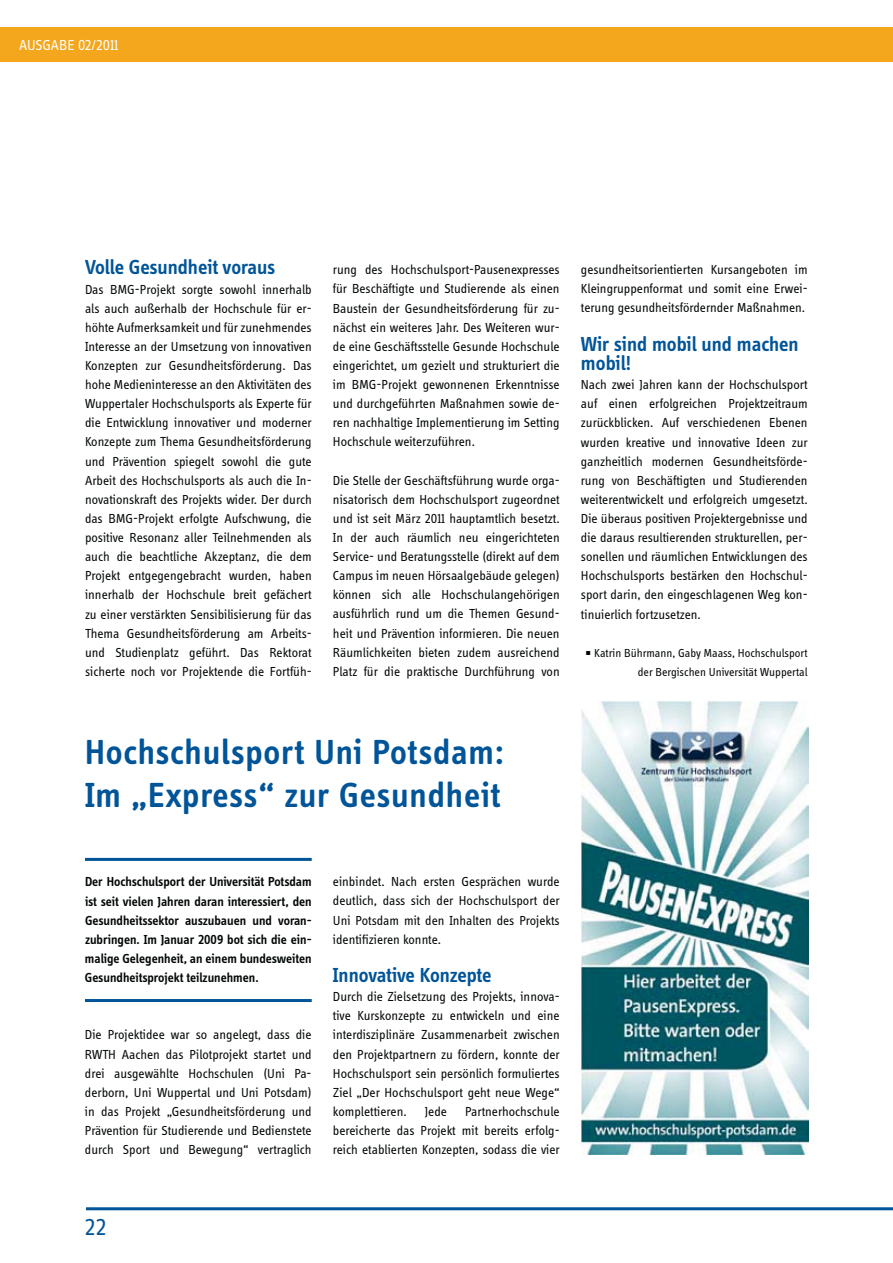
<style>
.page{position:relative;width:893px;height:1263px;background:#fff}
.page>*{position:absolute;margin:0;border:0;box-sizing:border-box;transform-origin:0 0}
.t1{font:600 36px/43.2px "Info OT Disp";letter-spacing:.025em;color:#005498}
.t2{font:24px "Info OT Disp";color:#005498}
.t3{font:600 21px/19px "Info OT Disp";color:#005498}
.t4{font:15px "Info OT Disp";color:#fff}
.t5{font:13.5px/19px "Info OT Disp";color:#030806;text-align:justify}
.t6{font:600 13.5px/19px "Info OT Disp";color:#030806;text-align:justify}
.t7{font:12px/19px "Info OT Disp";color:#030806;text-align:right}
.s1{font-size:6px}
</style>
<div class="page">
<hr style="left:86px;top:1207px;width:807px;height:3px;background:#005498">
<div style="left:0;top:27px;width:893px;height:34px;background:#f4a71d"></div>
<img style="left:581px;top:702px;width:227px;height:453px">
<hr style="left:85px;top:858px;width:227px;height:3px;background:#005498">
<hr style="left:85px;top:999px;width:227px;height:3px;background:#005498">
<p class="t4" style="left:19px;top:39px;width:101px">AUSGABE 02/2011</p>
<h3 class="t3" style="left:85px;top:259px;width:192px">Volle Gesundheit voraus</h3>
<p class="t5" style="left:85px;top:280px;width:228px">Das BMG-Projekt sorgte sowohl innerhalb als auch außerhalb der Hochschule für er&shy;höhte Aufmerksamkeit und für zunehmendes Interesse an der Umsetzung von innovativen Konzepten zur Gesundheitsförderung. Das hohe Medieninteresse an den Aktivitäten des Wuppertaler Hochschulsports als Experte für die Entwicklung innovativer und moderner Konzepte zum Thema Gesundheitsförderung und Prävention spiegelt sowohl die gute Arbeit des Hochschulsports als auch die In&shy;novationskraft des Projekts wider. Der durch das BMG-Projekt erfolgte Aufschwung, die positive Resonanz aller Teilnehmenden als auch die beachtliche Akzeptanz, die dem Projekt entgegengebracht wurden, haben innerhalb der Hochschule breit gefächert zu einer verstärkten Sensibilisierung für das Thema Gesundheitsförderung am Arbeits&shy;und Studienplatz geführt. Das Rektorat sicherte noch vor Projektende die Fortfüh-</p>
<p class="t5" style="left:333px;top:261px;width:228px">rung des Hochschulsport-Pausenexpresses für Beschäftigte und Studierende als einen Baustein der Gesundheitsförderung für zu&shy;nächst ein weiteres Jahr. Des Weiteren wur&shy;de eine Geschäftsstelle Gesunde Hochschule eingerichtet, um gezielt und strukturiert die im BMG-Projekt gewonnenen Erkenntnisse und durchgeführten Maßnahmen sowie de&shy;ren nachhaltige Implementierung im Setting Hochschule weiterzuführen.</p>
<p class="t5" style="left:333px;top:471px;width:228px">Die Stelle der Geschäftsführung wurde orga&shy;nisatorisch dem Hochschulsport zugeordnet und ist seit März 2011 hauptamtlich besetzt.<br>In der auch räumlich neu eingerichteten Service- und Beratungsstelle (direkt auf dem Campus im neuen Hörsaalgebäude gelegen) können sich alle Hochschulangehörigen ausführlich rund um die Themen Gesund&shy;heit und Prävention informieren. Die neuen Räumlichkeiten bieten zudem ausreichend Platz für die praktische Durchführung von</p>
<p class="t5" style="left:581px;top:261px;width:228px">gesundheitsorientierten Kursangeboten im Kleingruppenformat und somit eine Erwei&shy;terung gesundheitsfördernder Maßnahmen.</p>
<h3 class="t3" style="left:581px;top:336px;width:219px">Wir sind mobil und machen mobil!</h3>
<p class="t5" style="left:581px;top:376px;width:228px">Nach zwei Jahren kann der Hochschulsport auf einen erfolgreichen Projektzeitraum zurückblicken. Auf verschiedenen Ebenen wurden kreative und innovative Ideen zur ganzheitlich modernen Gesundheitsförde&shy;rung von Beschäftigten und Studierenden weiterentwickelt und erfolgreich umgesetzt.<br>Die überaus positiven Projektergebnisse und die daraus resultierenden strukturellen, per&shy;sonellen und räumlichen Entwicklungen des Hochschulsports bestärken den Hochschul&shy;sport darin, den eingeschlagenen Weg kon&shy;tinuierlich fortzusetzen.</p>
<p class="t7" style="left:586px;top:644px;width:223px"><span class="s1">▪</span> Katrin Bührmann, Gaby Maass, Hochschulsport der Bergischen Universität Wuppertal</p>
<h1 class="t1" style="left:85px;top:733px;width:420px">Hochschulsport Uni Potsdam:<br>Im „Express“ zur Gesundheit</h1>
<p class="t6" style="left:85px;top:873px;width:228px">Der Hochschulsport der Universität Potsdam ist seit vielen Jahren daran interessiert, den Gesundheitssektor auszubauen und voran&shy;zubringen. Im Januar 2009 bot sich die ein&shy;malige Gelegenheit, an einem bundesweiten Gesundheitsprojekt teilzunehmen.</p>
<p class="t5" style="left:85px;top:1026px;width:228px">Die Projektidee war so angelegt, dass die RWTH Aachen das Pilotprojekt startet und drei ausgewählte Hochschulen (Uni Pa&shy;derborn, Uni Wuppertal und Uni Potsdam) in das Projekt „Gesundheitsförderung und Prävention für Studierende und Bedienstete durch Sport und Bewegung“ vertraglich</p>
<p class="t5" style="left:333px;top:873px;width:228px">einbindet. Nach ersten Gesprächen wurde deutlich, dass sich der Hochschulsport der Uni Potsdam mit den Inhalten des Projekts identifizieren konnte.</p>
<h3 class="t3" style="left:333px;top:967px;width:160px">Innovative Konzepte</h3>
<p class="t5" style="left:333px;top:988px;width:228px">Durch die Zielsetzung des Projekts, innova&shy;tive Kurskonzepte zu entwickeln und eine interdisziplinäre Zusammenarbeit zwischen den Projektpartnern zu fördern, konnte der Hochschulsport sein persönlich formuliertes Ziel „Der Hochschulsport geht neue Wege“ komplettieren.</p>
<p class="t5" style="left:333px;top:1103px;width:228px;text-indent:132px">Partnerhochschule bereicherte das Projekt mit bereits erfolg&shy;reich etablierten Konzepten, sodass die vier</p>
<p class="t5" style="left:425px;top:1103px;width:24px">Jede</p>
<h2 class="t2" style="left:85px;top:1218px;width:23px">22</h2>
</div>
